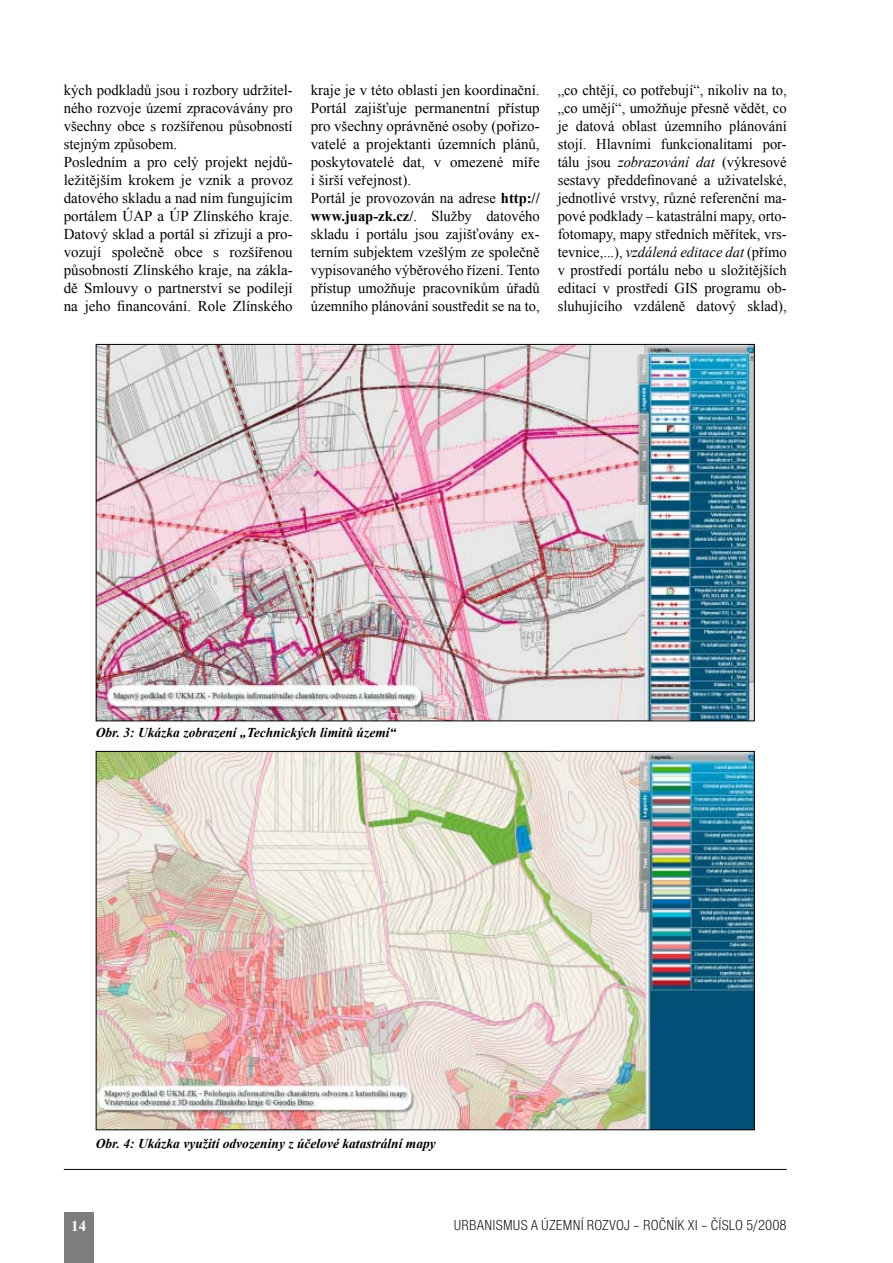
<style>
.page{position:relative;width:893px;height:1263px;background:#fff}
.page>*{position:absolute;margin:0;border:0;box-sizing:border-box;transform-origin:0 0}
.t1{font:15px/18px "Times New Roman";color:#000}
.t2{font:15px "Nimbus Sans DOT Ligh Cond";letter-spacing:.015em;color:#000}
.t3{font:700 15px "Times New Roman";color:#fff}
.t4{font:italic 700 13.5px "Times New Roman";color:#000}
.s1{font-weight:700}
.s2{font-style:italic}
</style>
<div class="page">
<div style="left:64px;top:1212px;width:30px;height:51px;background:#7b7d7f"></div>
<hr style="left:64px;top:1169px;width:723px;height:1px;background:#000">
<img style="left:98px;top:753px;width:655px;height:375px">
<img style="left:98px;top:346px;width:655px;height:373px">
<p class="t1" style="left:64px;top:81px;width:230px">kých podkladů jsou i rozbory udržitel&shy;ného rozvoje území zpracovávány pro všechny obce s rozšířenou působností stejným způsobem.<br>Posledním a pro celý projekt nejdů&shy;ležitějším krokem je vznik a provoz datového skladu a nad ním fungujícím portálem ÚAP a ÚP Zlínského kraje.<br>Datový sklad a portál si zřizují a pro&shy;vozují společně obce s rozšířenou působností Zlínského kraje, na zákla&shy;dě Smlouvy o partnerství se podílejí na jeho financování. Role Zlínského</p>
<p class="t1" style="left:311px;top:81px;width:230px">kraje je v této oblasti jen koordinační.<br>Portál zajišťuje permanentní přístup pro všechny oprávněné osoby (pořizo&shy;vatelé a projektanti územních plánů, poskytovatelé dat, v omezené míře i širší veřejnost).<br>Portál je provozován na adrese <span class="s1">http:// www.juap-zk.cz/</span>. Služby datového skladu i portálu jsou zajišťovány ex&shy;terním subjektem vzešlým ze společně vypisovaného výběrového řízení. Tento přístup umožňuje pracovníkům úřadů územního plánování soustředit se na to,</p>
<p class="t1" style="left:558px;top:81px;width:230px;text-align:justify">„co chtějí, co potřebují“, nikoliv na to, „co umějí“, umožňuje přesně vědět, co je datová oblast územního plánování stojí. Hlavními funkcionalitami por&shy;tálu jsou <span class="s2">zobrazování dat</span> (výkresové sestavy předdefinované a uživatelské, jednotlivé vrstvy, různé referenční ma&shy;pové podklady – katastrální mapy, orto&shy;fotomapy, mapy středních měřítek, vrs&shy;tevnice,...), <span class="s2">vzdálená editace dat</span> (přímo v prostředí portálu nebo u složitějších editací v prostředí GIS programu ob&shy;sluhujícího vzdáleně datový sklad),</p>
<p class="t4" style="left:96px;top:724px;width:302px">Obr. 3: Ukázka zobrazení „Technických limitů území“</p>
<p class="t4" style="left:96px;top:1136px;width:342px">Obr. 4: Ukázka využití odvozeniny z účelové katastrální mapy</p>
<p class="t3" style="left:71px;top:1217px;width:16px">14</p>
<p class="t2" style="left:454px;top:1219px;width:334px">URBANISMUS A ÚZEMNÍ ROZVOJ – ROČNÍK XI – ČÍSLO 5/2008</p>
</div>
